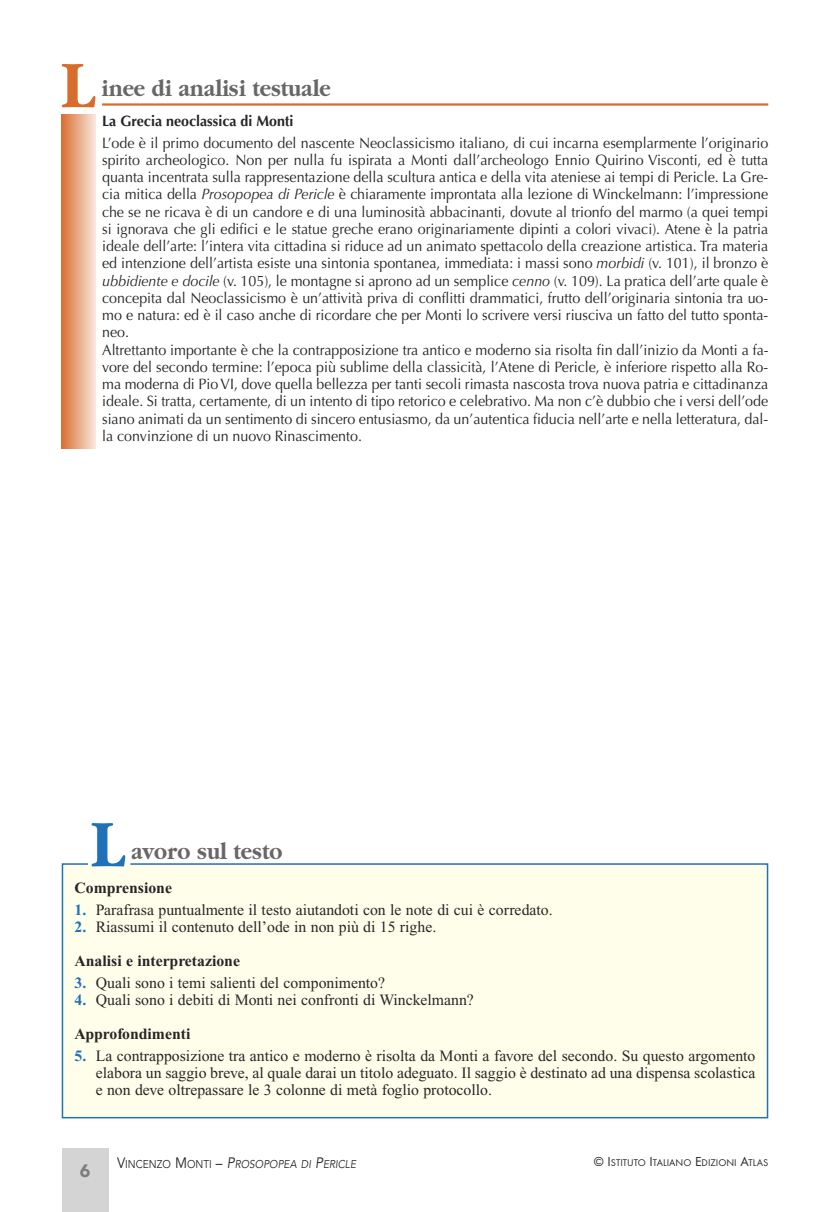
<style>
.page{position:relative;width:830px;height:1212px;background:#fff}
.page>*{position:absolute;margin:0;border:0;box-sizing:border-box;transform-origin:0 0}
.t1{font:700 69.15px "Garamond";color:#1f71b9;scale:.9 1}
.t2{font:700 69.15px "Garamond";color:#d76c2c;scale:.9 1}
.t3{font:700 24px "Garamond";color:#686768;scale:.9 1}
.t4{font:900 18px "Avenir";color:#7d7d7d}
.t5{font:15.75px/34.2px "Times New Roman";color:#272627}
.t6{font:700 15.75px "Times New Roman";color:#272627}
.t7{font:15px/17.2px "Optima";color:#272627;scale:.95 1}
.t8{font:700 15px "Optima";color:#272627;scale:.95 1}
.t9{font:italic 11.25px "Avenir";letter-spacing:.005em;color:#272627;scale:.9 1}
.t10{font:10.2px "Futura T";color:#272627}
.s1{font-style:italic}
.s2{font-weight:700;color:#1f71b9}
.s3{font-weight:700}
.s4{font-style:normal;font-size:15px}
.s5{font-style:normal}
.s6{font-size:15px}
.s7{font-size:13.5px}
</style>
<div class="page">
<div style="left:62px;top:1148px;width:46px;height:64px;background:#d4d4d4"></div>
<div style="left:61px;top:863px;width:707px;height:256px;background:#fffeea"></div>
<hr style="left:102px;top:103px;width:665px;height:3px;background:#d76c2c">
<div style="left:62px;top:115px;width:34px;height:333px;background:linear-gradient(to right,#d97235,#f8e4d8)"></div>
<h1 class="t2" style="left:61px;top:43px;width:39px">L</h1>
<h2 class="t3" style="left:101px;top:73px;width:256px">inee di analisi testuale</h2>
<p class="t8" style="left:102px;top:115px;width:203px">La Grecia neoclassica di Monti</p>
<p class="t7" style="left:102px;top:135px;width:702px">L’ode è il primo documento del nascente Neoclassicismo italiano, di cui incarna esemplarmente l’originario spirito archeologico. Non per nulla fu ispirata a Monti dall’archeologo Ennio Quirino Visconti, ed è tutta quanta incentrata sulla rappresentazione della scultura antica e della vita ateniese ai tempi di Pericle. La Gre&shy;cia mitica della <span class="s1">Prosopopea di Pericle</span> è chiaramente improntata alla lezione di Winckelmann: l’impressione che se ne ricava è di un candore e di una luminosità abbacinanti, dovute al trionfo del marmo (a quei tempi si ignorava che gli edifici e le statue greche erano originariamente dipinti a colori vivaci). Atene è la patria ideale dell’arte: l’intera vita cittadina si riduce ad un animato spettacolo della creazione artistica. Tra materia ed intenzione dell’artista esiste una sintonia spontanea, immediata: i massi sono <span class="s1">morbidi</span> (v. 101), il bronzo è <span class="s1">ubbidiente e docile</span> (v. 105), le montagne si aprono ad un semplice <span class="s1">cenno</span> (v. 109). La pratica dell’arte quale è concepita dal Neoclassicismo è un’attività priva di conflitti drammatici, frutto dell’originaria sintonia tra uo&shy;mo e natura: ed è il caso anche di ricordare che per Monti lo scrivere versi riusciva un fatto del tutto sponta&shy;neo.<br>Altrettanto importante è che la contrapposizione tra antico e moderno sia risolta fin dall’inizio da Monti a fa&shy;vore del secondo termine: l’epoca più sublime della classicità, l’Atene di Pericle, è inferiore rispetto alla Ro&shy;ma moderna di Pio VI, dove quella bellezza per tanti secoli rimasta nascosta trova nuova patria e cittadinanza ideale. Si tratta, certamente, di un intento di tipo retorico e celebrativo. Ma non c’è dubbio che i versi dell’ode siano animati da un sentimento di sincero entusiasmo, da un’autentica fiducia nell’arte e nella letteratura, dal&shy;la convinzione di un nuovo Rinascimento.</p>
<h1 class="t1" style="left:91px;top:802px;width:39px">L</h1>
<h2 class="t3" style="left:131px;top:837px;width:169px">avoro sul testo</h2>
<p class="t6" style="left:74px;top:883px;width:99px">Comprensione</p>
<p class="t5" style="left:74px;top:894px;width:479px"><span class="s2">1.</span> Parafrasa puntualmente il testo aiutandoti con le note di cui è corredato.</p>
<p class="t5" style="left:74px;top:911px;width:363px"><span class="s2">2.</span> Riassumi il contenuto dell’ode in non più di 15 righe.<br><span class="s3">Analisi e interpretazione</span></p>
<p class="t5" style="left:74px;top:967px;width:312px"><span class="s2">3.</span> Quali sono i temi salienti del componimento?</p>
<p class="t5" style="left:74px;top:984px;width:401px"><span class="s2">4.</span> Quali sono i debiti di Monti nei confronti di Winckelmann?<br><span class="s3">Approfondimenti</span></p>
<p class="t5" style="left:96px;top:1048px;width:661px;line-height:17.2px;text-align:justify;text-indent:-21px"><span class="s2">5.</span> La contrapposizione tra antico e moderno è risolta da Monti a favore del secondo. Su questo argomento elabora un saggio breve, al quale darai un titolo adeguato. Il saggio è destinato ad una dispensa scolastica e non deve oltrepassare le 3 colonne di metà foglio protocollo.</p>
<p class="t4" style="left:80px;top:1159px;width:12px">6</p>
<p class="t9" style="left:117px;top:1159px;width:267px"><span class="s4">V</span><span class="s5">INCENZO</span> <span class="s4">M</span><span class="s5">ONTI</span> <span class="s4">–</span> <span class="s6">P</span>ROSOPOPEA DI <span class="s6">P</span>ERICLE</p>
<p class="t10" style="left:593px;top:1156px;width:176px"><span class="s7">© I</span>STITUTO <span class="s7">I</span>TALIANO <span class="s7">E</span>DIZIONI <span class="s7">A</span>TLAS</p>
</div>
